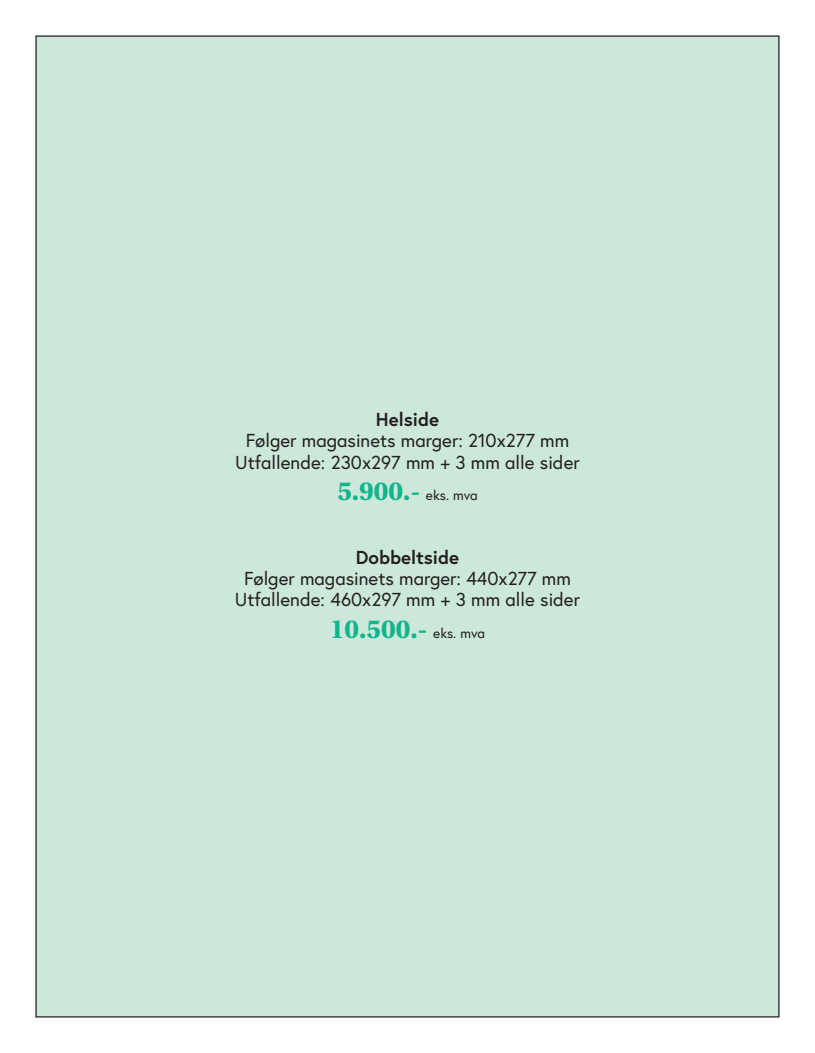
<style>
.page{position:relative;width:815px;height:1053px;background:#fff}
.page>*{position:absolute;margin:0;border:0;box-sizing:border-box;transform-origin:0 0}
.t1{font:700 27.5px "Utopia Std";color:#12b48a}
.t2{font:18.75px/21.2px "Europa";color:#231f20;text-align:center}
.t3{font:700 18.75px "Europa";color:#231f20}
.s1{font-family:"Europa";font-weight:400;font-size:13.75px;color:#231f20}
</style>
<div class="page">
<div style="left:36px;top:36px;width:743px;height:980px;background:#cce8db"></div>
<p class="t3" style="left:376px;top:407px;width:65px">Helside</p>
<p class="t2" style="left:235px;top:430px;width:346px">Følger magasinets marger: 210x277 mm<br>Utfallende: 230x297 mm + 3 mm alle sider</p>
<h1 class="t1" style="left:337px;top:475px;width:142px">5.900.- <span class="s1">eks. mva</span></h1>
<p class="t3" style="left:356px;top:544px;width:105px">Dobbeltside</p>
<p class="t2" style="left:235px;top:567px;width:347px">Følger magasinets marger: 440x277 mm<br>Utfallende: 460x297 mm + 3 mm alle sider</p>
<h1 class="t1" style="left:330px;top:612px;width:156px">10.500.- <span class="s1">eks. mva</span></h1>
</div>
